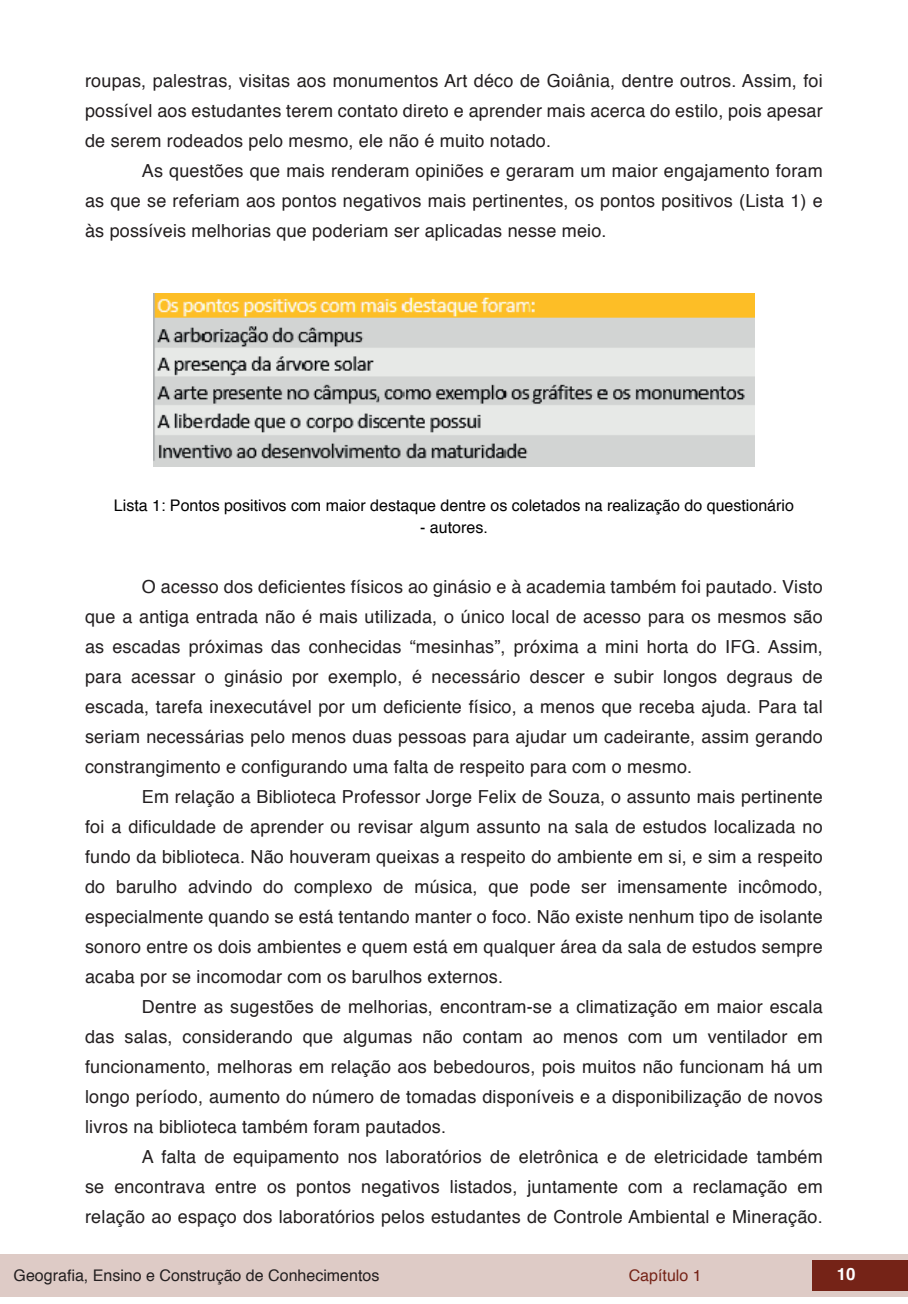
<style>
.page{position:relative;width:908px;height:1304px;background:#fff}
.page>*{position:absolute;margin:0;border:0;box-sizing:border-box;transform-origin:0 0}
.t1{font:18px/30px "Helvetica";letter-spacing:.01em;color:#231f20;text-align:justify}
.t2{font:700 16.8px "Helvetica";color:#fff}
.t3{font:16px "Helvetica";color:#000}
.t4{font:16px "Helvetica";color:#231f20}
.t5{font:16px "Helvetica";color:#752317}
</style>
<div class="page">
<div style="left:0;top:1254px;width:906px;height:43px;background:#decbc6"></div>
<div style="left:812px;top:1261px;width:95px;height:30px;background:#752317"></div>
<img style="left:154px;top:294px;width:600px;height:172px">
<p class="t1" style="left:85px;top:66px;width:738px">roupas, palestras, visitas aos monumentos Art déco de Goiânia, dentre outros. Assim, foi possível aos estudantes terem contato direto e aprender mais acerca do estilo, pois apesar de serem rodeados pelo mesmo, ele não é muito notado.</p>
<p class="t1" style="left:85px;top:156px;width:738px;text-indent:57px">As questões que mais renderam opiniões e geraram um maior engajamento foram as que se referiam aos pontos negativos mais pertinentes, os pontos positivos (Lista 1) e às possíveis melhorias que poderiam ser aplicadas nesse meio.</p>
<p class="t3" style="left:114px;top:493px;width:681px">Lista 1: Pontos positivos com maior destaque dentre os coletados na realização do questionário</p>
<p class="t3" style="left:420px;top:515px;width:69px">- autores.</p>
<p class="t1" style="left:85px;top:572px;width:739px;text-indent:57px">O acesso dos deficientes físicos ao ginásio e à academia também foi pautado. Visto que a antiga entrada não é mais utilizada, o único local de acesso para os mesmos são as escadas próximas das conhecidas “mesinhas”, próxima a mini horta do IFG. Assim, para acessar o ginásio por exemplo, é necessário descer e subir longos degraus de escada, tarefa inexecutável por um deficiente físico, a menos que receba ajuda. Para tal seriam necessárias pelo menos duas pessoas para ajudar um cadeirante, assim gerando constrangimento e configurando uma falta de respeito para com o mesmo.</p>
<p class="t1" style="left:85px;top:782px;width:738px;text-indent:57px">Em relação a Biblioteca Professor Jorge Felix de Souza, o assunto mais pertinente foi a dificuldade de aprender ou revisar algum assunto na sala de estudos localizada no fundo da biblioteca. Não houveram queixas a respeito do ambiente em si, e sim a respeito do barulho advindo do complexo de música, que pode ser imensamente incômodo, especialmente quando se está tentando manter o foco. Não existe nenhum tipo de isolante sonoro entre os dois ambientes e quem está em qualquer área da sala de estudos sempre acaba por se incomodar com os barulhos externos.</p>
<p class="t1" style="left:85px;top:992px;width:738px;text-indent:57px">Dentre as sugestões de melhorias, encontram-se a climatização em maior escala das salas, considerando que algumas não contam ao menos com um ventilador em funcionamento, melhoras em relação aos bebedouros, pois muitos não funcionam há um longo período, aumento do número de tomadas disponíveis e a disponibilização de novos livros na biblioteca também foram pautados.</p>
<p class="t1" style="left:85px;top:1142px;width:738px;text-indent:57px">A falta de equipamento nos laboratórios de eletrônica e de eletricidade também se encontrava entre os pontos negativos listados, juntamente com a reclamação em relação ao espaço dos laboratórios pelos estudantes de Controle Ambiental e Mineração.</p>
<p class="t4" style="left:14px;top:1263px;width:367px">Geografia, Ensino e Construção de Conhecimentos</p>
<p class="t5" style="left:628px;top:1263px;width:74px">Capítulo 1</p>
<p class="t2" style="left:836px;top:1261px;width:20px">10</p>
</div>
